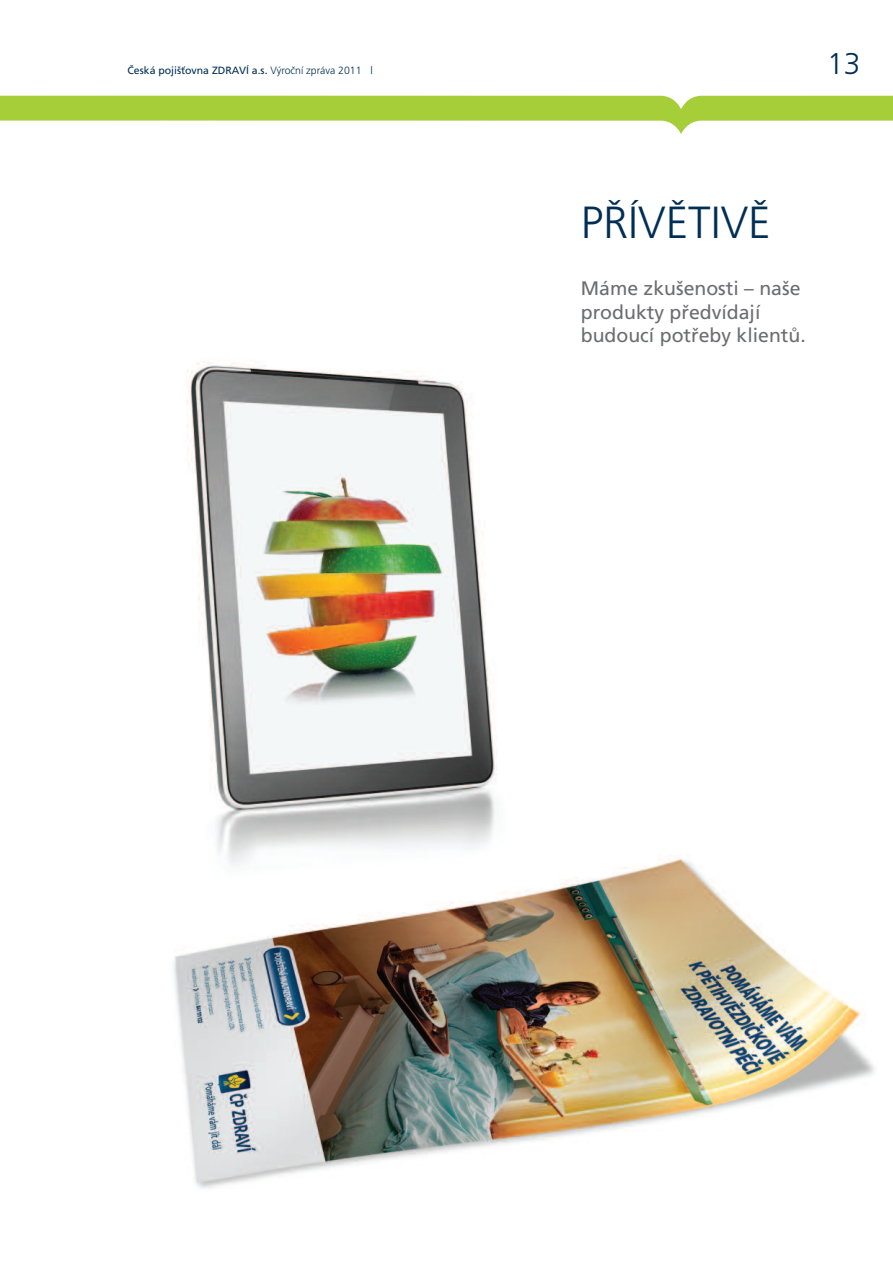
<style>
.page{position:relative;width:893px;height:1263px;background:#fff}
.page>*{position:absolute;margin:0;border:0;box-sizing:border-box;transform-origin:0 0}
.t1{font:300 45px "Frutiger CE";color:#002e54}
.t2{font:300 30px "Frutiger CE";color:#002e54}
.t3{font:19.5px/23.4px "Frutiger CE";color:#6c6d70}
.t4{font:10.5px "Frutiger CE";color:#002e54}
.s1{font-weight:300}
</style>
<div class="page">
<img style="left:173px;top:361px;width:702px;height:828px">
<svg style="left:0;top:96px;width:893px;height:38px"></svg>
<p class="t4" style="left:128px;top:66px;width:247px">Česká pojišťovna ZDRAVÍ a.s. <span class="s1">Výroční zpráva 2011 |</span></p>
<h2 class="t2" style="left:827px;top:51px;width:35px">13</h2>
<h1 class="t1" style="left:581px;top:204px;width:191px">PŘÍVĚTIVĚ</h1>
<p class="t3" style="left:581px;top:278px;width:227px">Máme zkušenosti – naše produkty předvídají budoucí potřeby klientů.</p>
</div>
